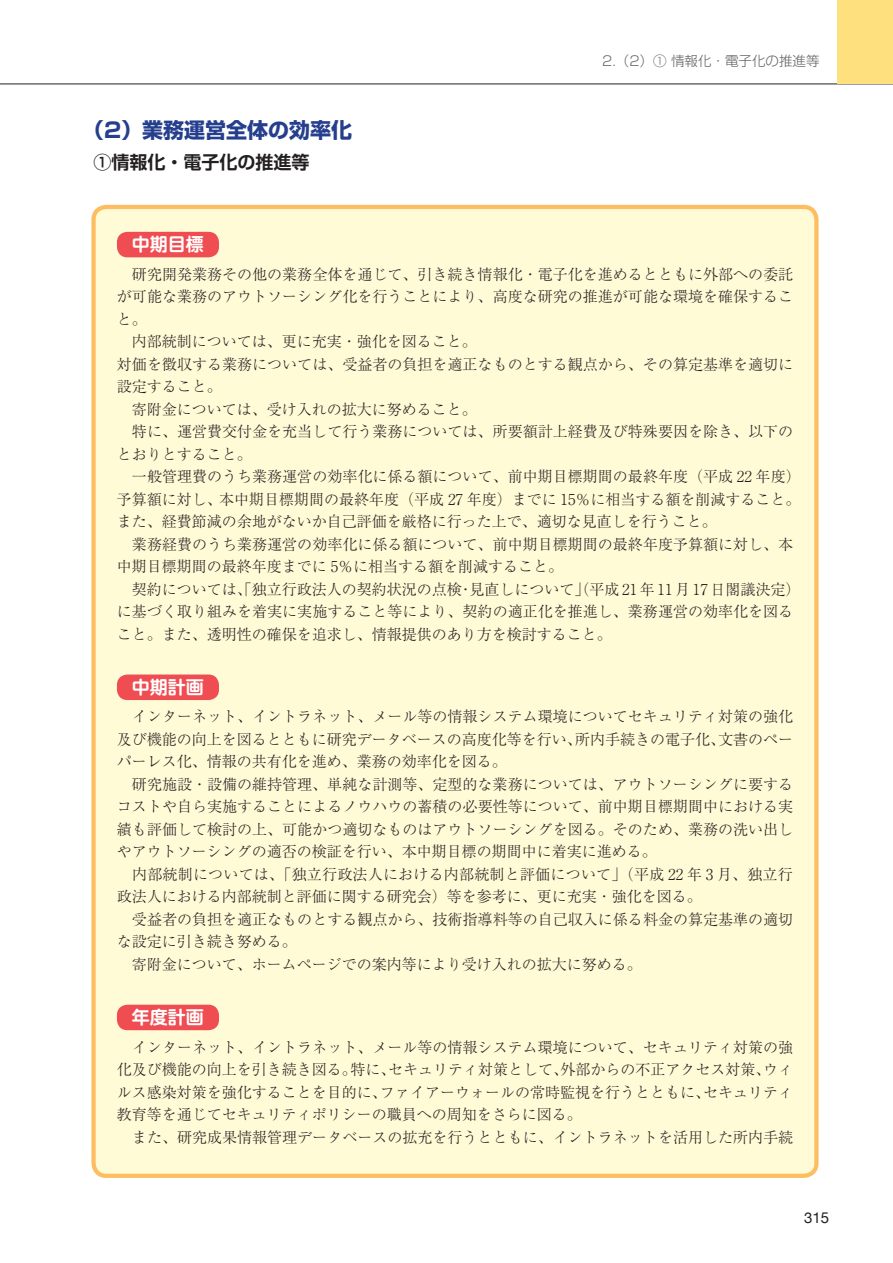
<style>
.page{position:relative;width:893px;height:1263px;background:#fff}
.page>*{position:absolute;margin:0;border:0;box-sizing:border-box;transform-origin:0 0}
.t1{font:700 21px "Shin Go Pro";color:#253f8e}
.t2{font:700 18px "Shin Go Pro De";color:#231f20}
.t3{font:700 18px "Shin M Go Pro De";color:#fff}
.t4{font:300 15px/22.5px "Ryumin Pro";color:#231f20}
.t5{font:15px "Helvetica Neue";color:#231f20}
.t6{font:300 13.5px "Shin Go Pro";color:#636366}
</style>
<div class="page">
<hr style="left:0;top:84px;width:893px;height:1px;background:#231f20">
<div style="left:838px;top:0;width:55px;height:84px;background:#ffe07f"></div>
<div style="left:94px;top:207px;width:722px;height:969px;background:#fffbd6;border-radius:13px"></div>
<div style="left:117px;top:232px;width:102px;height:25px;background:#ef4d52;border-radius:10px"></div>
<div style="left:117px;top:674px;width:102px;height:26px;background:#ef4d52;border-radius:10px"></div>
<div style="left:117px;top:1005px;width:102px;height:25px;background:#ef4d52;border-radius:10px"></div>
<div style="left:91px;top:205px;width:728px;height:973px;border:4px solid #fdbe62;border-radius:13px"></div>
<h1 class="t1" style="left:83px;top:113px;width:271px">（2）業務運営全体の効率化</h1>
<p class="t2" style="left:94px;top:148px;width:217px">①情報化・電子化の推進等</p>
<p class="t6" style="left:602px;top:49px;width:219px">2.（2）① 情報化・電子化の推進等</p>
<p class="t3" style="left:132px;top:230px;width:73px">中期目標</p>
<p class="t4" style="left:117px;top:262px;width:685px">　研究開発業務その他の業務全体を通じて、引き続き情報化・電子化を進めるとともに外部への委託が可能な業務のアウトソーシング化を行うことにより、高度な研究の推進が可能な環境を確保すること。<br>　内部統制については、更に充実・強化を図ること。<br>対価を徴収する業務については、受益者の負担を適正なものとする観点から、その算定基準を適切に設定すること。<br>　寄附金については、受け入れの拡大に努めること。<br>　特に、運営費交付金を充当して行う業務については、所要額計上経費及び特殊要因を除き、以下のとおりとすること。<br>　一般管理費のうち業務運営の効率化に係る額について、前中期目標期間の最終年度（平成 22 年度）予算額に対し、本中期目標期間の最終年度（平成 27 年度）までに 15％に相当する額を削減すること。また、経費節減の余地がないか自己評価を厳格に行った上で、適切な見直しを行うこと。<br>　業務経費のうち業務運営の効率化に係る額について、前中期目標期間の最終年度予算額に対し、本中期目標期間の最終年度までに 5％に相当する額を削減すること。<br>　契約については、「独立行政法人の契約状況の点検・見直しについて」（平成 21 年 11 月 17 日閣議決定）に基づく取り組みを着実に実施すること等により、契約の適正化を推進し、業務運営の効率化を図ること。また、透明性の確保を追求し、情報提供のあり方を検討すること。</p>
<p class="t3" style="left:132px;top:673px;width:73px">中期計画</p>
<p class="t4" style="left:117px;top:704px;width:678px">　インターネット、イントラネット、メール等の情報システム環境についてセキュリティ対策の強化及び機能の向上を図るとともに研究データベースの高度化等を行い、所内手続きの電子化、文書のペーパーレス化、情報の共有化を進め、業務の効率化を図る。<br>　研究施設・設備の維持管理、単純な計測等、定型的な業務については、アウトソーシングに要するコストや自ら実施することによるノウハウの蓄積の必要性等について、前中期目標期間中における実績も評価して検討の上、可能かつ適切なものはアウトソーシングを図る。そのため、業務の洗い出しやアウトソーシングの適否の検証を行い、本中期目標の期間中に着実に進める。<br>　内部統制については、「独立行政法人における内部統制と評価について」（平成 22 年 3 月、独立行政法人における内部統制と評価に関する研究会）等を参考に、更に充実・強化を図る。<br>　受益者の負担を適正なものとする観点から、技術指導料等の自己収入に係る料金の算定基準の適切な設定に引き続き努める。<br>　寄附金について、ホームページでの案内等により受け入れの拡大に努める。</p>
<p class="t3" style="left:132px;top:1003px;width:73px">年度計画</p>
<p class="t4" style="left:117px;top:1034px;width:678px">　インターネット、イントラネット、メール等の情報システム環境について、セキュリティ対策の強化及び機能の向上を引き続き図る。特に、セキュリティ対策として、外部からの不正アクセス対策、ウィルス感染対策を強化することを目的に、ファイアーウォールの常時監視を行うとともに、セキュリティ教育等を通じてセキュリティポリシーの職員への周知をさらに図る。<br>　また、研究成果情報管理データベースの拡充を行うとともに、イントラネットを活用した所内手続</p>
<p class="t5" style="left:804px;top:1206px;width:27px">315</p>
</div>
